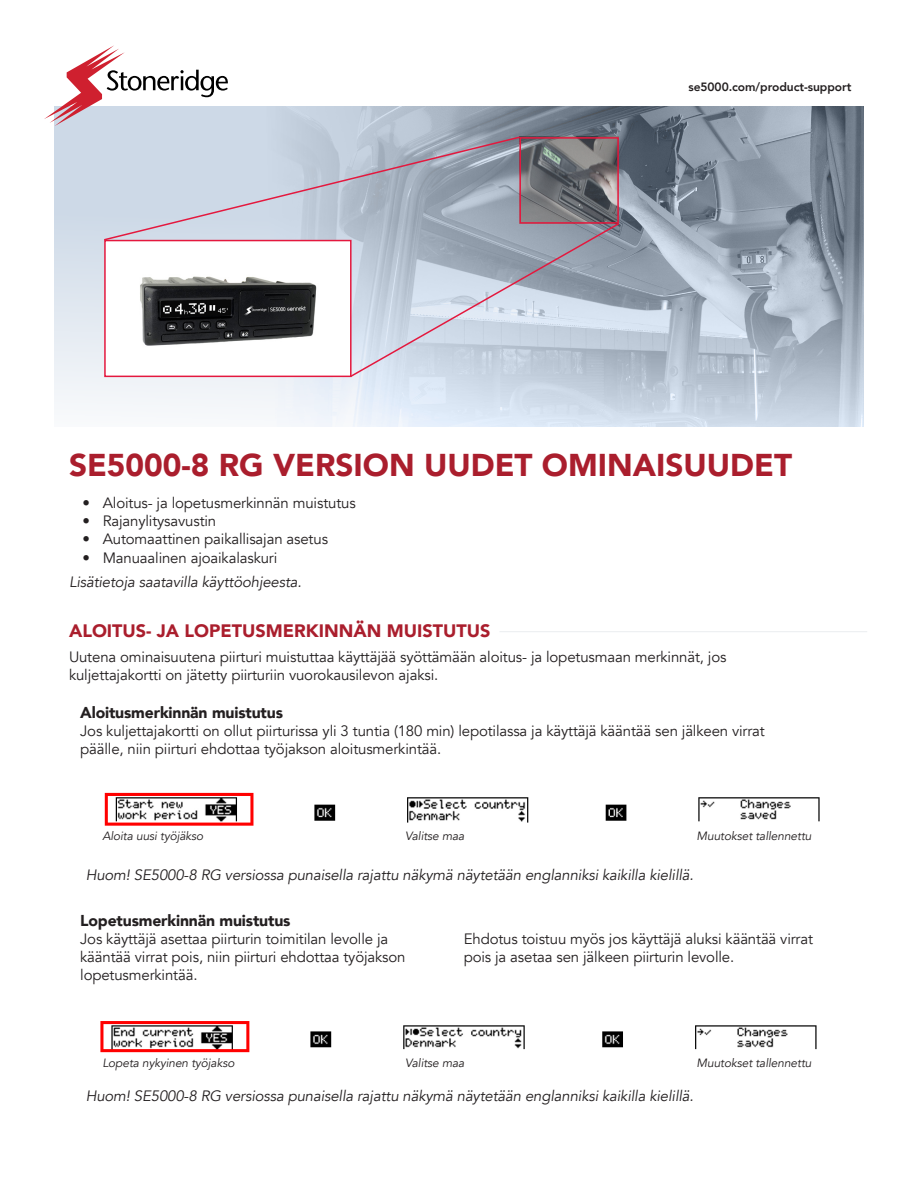
<style>
.page{position:relative;width:918px;height:1188px;background:#fff}
.page>*{position:absolute;margin:0;border:0;box-sizing:border-box;transform-origin:0 0}
.Title_A{font:900 31.5px "Avenir";color:#aa1e2d}
.Title_B{font:900 18px "Avenir";color:#aa1e2d}
.Subheade{font:900 15.75px "Avenir";letter-spacing:-.01em;color:#231f20}
.Body_Paragraph{font:15px/18px "Avenir";letter-spacing:-.01em;color:#231f20}
.Note{font:italic 15px "Avenir";letter-spacing:-.01em;color:#231f20}
.Note-2{font:italic 12px "Avenir";letter-spacing:-.01em;color:#231f20}
.t1{font:800 12px "Avenir";letter-spacing:-.005em;color:#231f20}
</style>
<div class="page">
<hr style="left:500px;top:631px;width:367px;height:1px;background:#eaedf0">
<svg style="left:54px;top:106px;width:810px;height:320px;background:#b1bcc9"></svg>
<div style="left:104px;top:240px;width:248px;height:137px;background:#fff;border:2px solid #e4183e"></div>
<img style="left:140px;top:276px;width:177px;height:70px">
<img style="left:521px;top:136px;width:98px;height:85px">
<div style="left:519px;top:137px;width:100px;height:87px;border:2px solid #e4183e"></div>
<svg style="left:102px;top:135px;width:419px;height:107px;background:#bcc2d0"></svg>
<svg style="left:349px;top:222px;width:272px;height:156px;background:#b9c2d0"></svg>
<svg style="left:44px;top:45px;width:184px;height:81px"></svg>
<img style="left:104px;top:792px;width:716px;height:34px">
<img style="left:100px;top:1021px;width:717px;height:31px">
<p class="t1" style="left:688px;top:77px;width:164px">se5000.com/product-support</p>
<p class="Title_A" style="left:69px;top:438px;width:725px">SE5000-8 RG VERSION UUDET OMINAISUUDET</p>
<p class="Body_Paragraph" style="left:82px;top:494px;width:275px">• Aloitus- ja lopetusmerkinnän muistutus</p>
<p class="Body_Paragraph" style="left:82px;top:512px;width:135px">• Rajanylitysavustin</p>
<p class="Body_Paragraph" style="left:82px;top:530px;width:247px">• Automaattinen paikallisajan asetus</p>
<p class="Body_Paragraph" style="left:82px;top:549px;width:196px">• Manuaalinen ajoaikalaskuri</p>
<p class="Note" style="left:69px;top:573px;width:234px">Lisätietoja saatavilla käyttöohjeesta.</p>
<p class="Title_B" style="left:69px;top:616px;width:423px">ALOITUS- JA LOPETUSMERKINNÄN MUISTUTUS</p>
<p class="Body_Paragraph" style="left:69px;top:648px;width:659px">Uutena ominaisuutena piirturi muistuttaa käyttäjää syöttämään aloitus- ja lopetusmaan merkinnät, jos kuljettajakortti on jätetty piirturiin vuorokausilevon ajaksi.</p>
<p class="Subheade" style="left:80px;top:699px;width:204px">Aloitusmerkinnän muistutus</p>
<p class="Body_Paragraph" style="left:80px;top:722px;width:686px">Jos kuljettajakortti on ollut piirturissa yli 3 tuntia (180 min) lepotilassa ja käyttäjä kääntää sen jälkeen virrat päälle, niin piirturi ehdottaa työjakson aloitusmerkintää.</p>
<p class="Note-2" style="left:102px;top:828px;width:103px">Aloita uusi työjäkso</p>
<p class="Note-2" style="left:405px;top:828px;width:61px">Valitse maa</p>
<p class="Note-2" style="left:697px;top:828px;width:116px">Muutokset tallennettu</p>
<p class="Note" style="left:86px;top:866px;width:610px">Huom! SE5000-8 RG versiossa punaisella rajattu näkymä näytetään englanniksi kaikilla kielillä.</p>
<p class="Subheade" style="left:80px;top:907px;width:212px">Lopetusmerkinnän muistutus</p>
<p class="Body_Paragraph" style="left:80px;top:930px;width:327px">Jos käyttäjä asettaa piirturin toimitilan levolle ja kääntää virrat pois, niin piirturi ehdottaa työjakson lopetusmerkintää.</p>
<p class="Body_Paragraph" style="left:464px;top:931px;width:351px">Ehdotus toistuu myös jos käyttäjä aluksi kääntää virrat pois ja asetaa sen jälkeen piirturin levolle.</p>
<p class="Note-2" style="left:102px;top:1056px;width:134px">Lopeta nykyinen työjakso</p>
<p class="Note-2" style="left:405px;top:1056px;width:61px">Valitse maa</p>
<p class="Note-2" style="left:697px;top:1056px;width:116px">Muutokset tallennettu</p>
<p class="Note" style="left:86px;top:1087px;width:610px">Huom! SE5000-8 RG versiossa punaisella rajattu näkymä näytetään englanniksi kaikilla kielillä.</p>
</div>
